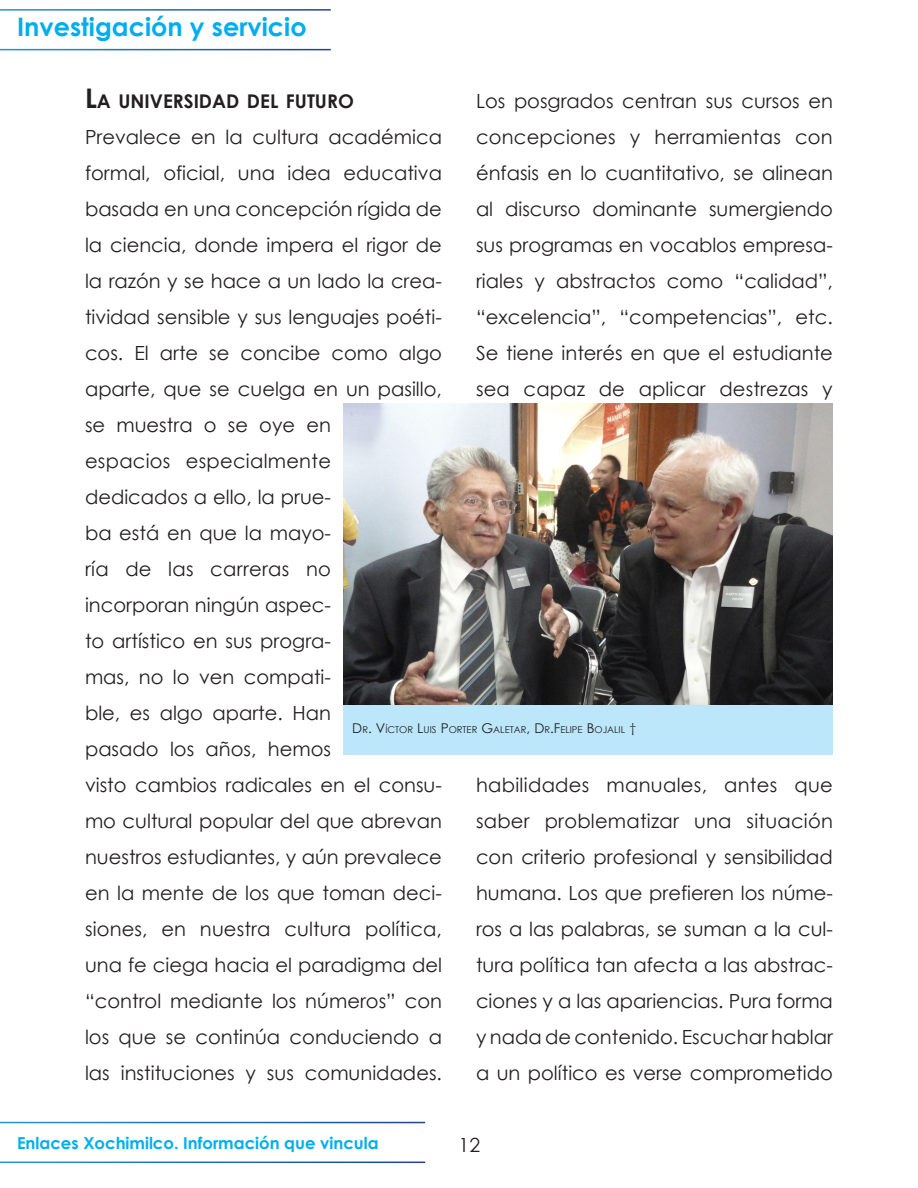
<style>
.page{position:relative;width:918px;height:1188px;background:#fff}
.page>*{position:absolute;margin:0;border:0;box-sizing:border-box;transform-origin:0 0}
.t1{font:700 25.5px "Century Gothic";color:#00aeef}
.cuerpoArticulos_sin{font:19.5px/36px "Century Gothic";color:#231f20;text-align:justify}
.subtitulo_ok{font:700 18.9px "Century Gothic";color:#231f20}
.t2{font:700 16.5px "Century Gothic";color:#00aeef}
.pies_de_foto_2alinea{font:9.45px "Century Gothic";color:#231f20}
.s1{font-size:27px}
.s2{font-size:13.5px}
</style>
<div class="page">
<img style="left:344px;top:404px;width:489px;height:301px">
<div style="left:344px;top:705px;width:489px;height:50px;background:#bce6fa"></div>
<h1 class="t1" style="left:17px;top:8px;width:291px">Investigación y servicio</h1>
<p class="subtitulo_ok" style="left:85px;top:87px;width:270px"><span class="s1">L</span>A UNIVERSIDAD DEL FUTURO</p>
<p class="cuerpoArticulos_sin" style="left:85px;top:119px;width:358px;text-align:left">Prevalece en la cultura académica formal, oficial, una idea educativa basada en una concepción rígida de la ciencia, donde impera el rigor de la razón y se hace a un lado la crea&shy;tividad sensible y sus lenguajes poéti&shy;cos. El arte se concibe como algo aparte, que se cuelga en un pasillo, se muestra o se oye en<br>espacios especialmente<br>dedicados a ello, la prue-<br>ba está en que la mayo-<br>ría de las carreras no<br>incorporan ningún aspec-<br>to artístico en sus progra-<br>mas, no lo ven compati-<br>ble, es algo aparte. Han<br>pasado los años, hemos<br>visto cambios radicales en el consu&shy;mo cultural popular del que abrevan nuestros estudiantes, y aún prevalece en la mente de los que toman deci&shy;siones, en nuestra cultura política, una fe ciega hacia el paradigma del “control mediante los números” con los que se continúa conduciendo a las instituciones y sus comunidades.</p>
<p class="cuerpoArticulos_sin" style="left:476px;top:83px;width:358px">Los posgrados centran sus cursos en concepciones y herramientas con énfasis en lo cuantitativo, se alinean al discurso dominante sumergiendo sus programas en vocablos empresa&shy;riales y abstractos como “calidad”, “excelencia”, “competencias”, etc.<br>Se tiene interés en que el estudiante sea capaz de aplicar destrezas y</p>
<p class="pies_de_foto_2alinea" style="left:352px;top:723px;width:286px"><span class="s2">D</span>R<span class="s2">. V</span>ÍCTOR <span class="s2">L</span>UIS <span class="s2">P</span>ORTER <span class="s2">G</span>ALETAR<span class="s2">, D</span>R<span class="s2">.F</span>ELIPE <span class="s2">B</span>OJALIL <span class="s2">†</span></p>
<p class="cuerpoArticulos_sin" style="left:476px;top:767px;width:358px">habilidades manuales, antes que saber problematizar una situación con criterio profesional y sensibilidad humana. Los que prefieren los núme&shy;ros a las palabras, se suman a la cul&shy;tura política tan afecta a las abstrac&shy;ciones y a las apariencias. Pura forma y nada de contenido. Escuchar hablar a un político es verse comprometido</p>
<p class="t2" style="left:17px;top:1131px;width:363px">Enlaces Xochimilco. Información que vincula</p>
<p class="cuerpoArticulos_sin" style="left:459px;top:1127px;width:23px">12</p>
</div>
